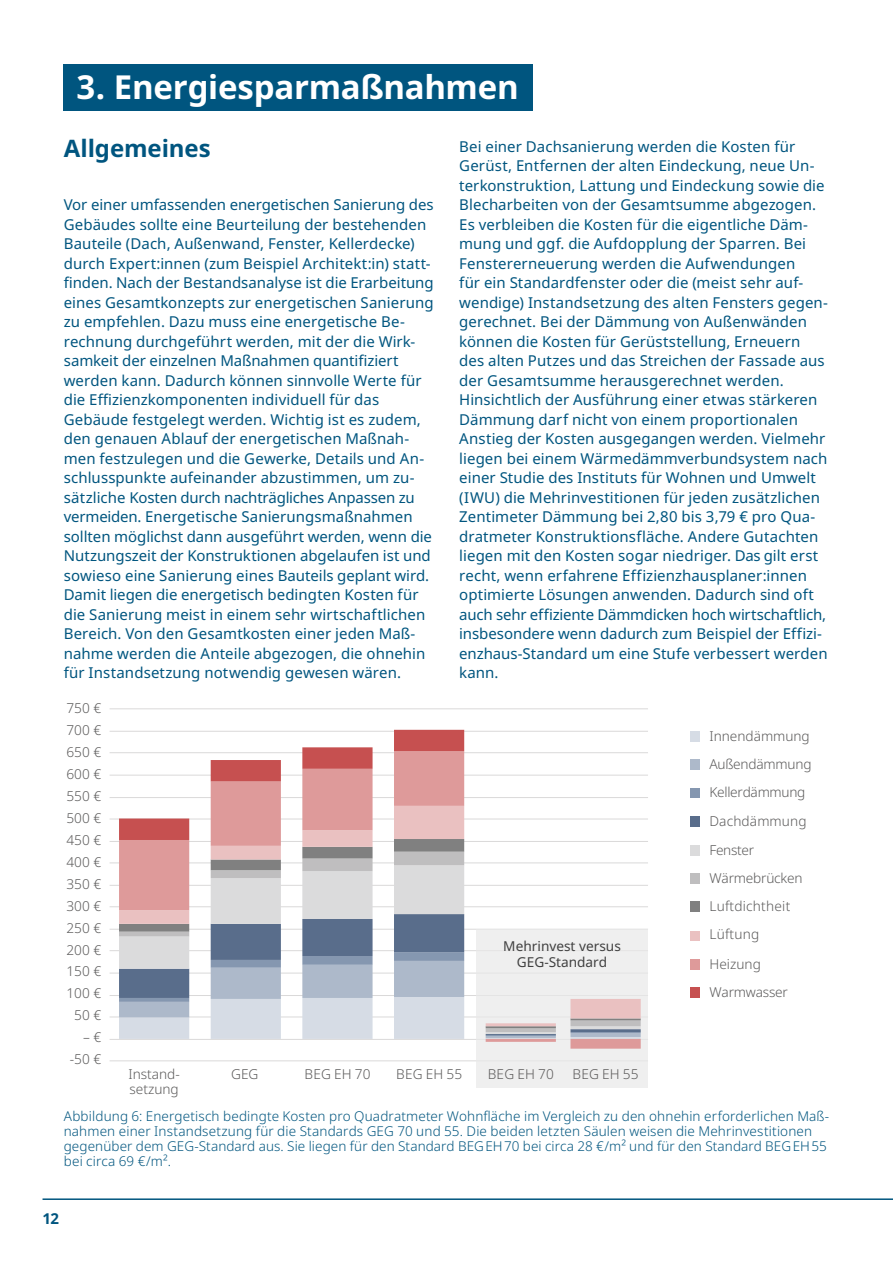
<style>
.page{position:relative;width:893px;height:1263px;background:#fff}
.page>*{position:absolute;margin:0;border:0;box-sizing:border-box;transform-origin:0 0}
.t1{font:700 33px "Noto Sans";letter-spacing:-.01em;color:#fff}
.t2{font:700 24px "Noto Sans";letter-spacing:-.005em;color:#00557f}
.t3{font:15px/19.5px "Noto Sans";letter-spacing:.005em;color:#00557f}
.t4{font:700 15px "Noto Sans";color:#00557f}
.t5{font:300 13.65px/21.9px "Noto Sans";color:#5b5a5a}
.t6{font:13.65px/16.4px "Noto Sans";color:#404040;text-align:center}
.t7{font:300 13.5px/15px "Noto Sans";letter-spacing:.01em;color:#00557f}
</style>
<div class="page">
<hr style="left:43px;top:1198px;width:850px;height:2px;background:#00557f">
<hr style="left:110px;top:1060px;width:538px;height:1px;background:#dad9d9">
<hr style="left:110px;top:1016px;width:538px;height:1px;background:#dad9d9">
<hr style="left:110px;top:995px;width:538px;height:1px;background:#dad9d9">
<hr style="left:110px;top:972px;width:538px;height:1px;background:#dad9d9">
<hr style="left:110px;top:950px;width:538px;height:1px;background:#dad9d9">
<hr style="left:110px;top:929px;width:538px;height:1px;background:#dad9d9">
<hr style="left:110px;top:906px;width:538px;height:1px;background:#dad9d9">
<hr style="left:110px;top:885px;width:538px;height:1px;background:#dad9d9">
<hr style="left:110px;top:862px;width:538px;height:1px;background:#dad9d9">
<hr style="left:110px;top:841px;width:538px;height:1px;background:#dad9d9">
<hr style="left:110px;top:818px;width:538px;height:1px;background:#dad9d9">
<hr style="left:110px;top:797px;width:538px;height:1px;background:#dad9d9">
<hr style="left:110px;top:775px;width:538px;height:1px;background:#dad9d9">
<hr style="left:110px;top:752px;width:538px;height:1px;background:#dad9d9">
<hr style="left:110px;top:731px;width:538px;height:1px;background:#dad9d9">
<hr style="left:110px;top:708px;width:538px;height:1px;background:#dad9d9">
<hr style="left:110px;top:1039px;width:538px;height:1px;background:#dad9d9">
<div style="left:476px;top:929px;width:172px;height:159px;background:#e9e9e9"></div>
<svg style="left:119px;top:751px;width:522px;height:298px"></svg>
<svg style="left:119px;top:730px;width:345px;height:110px"></svg>
<div style="left:691px;top:731px;width:9px;height:10px;background:#d6dce5"></div>
<div style="left:691px;top:759px;width:9px;height:11px;background:#adb9ca"></div>
<div style="left:691px;top:788px;width:9px;height:10px;background:#8597b0"></div>
<div style="left:691px;top:817px;width:9px;height:10px;background:#596d8b"></div>
<div style="left:691px;top:845px;width:9px;height:10px;background:#dbdbdc"></div>
<div style="left:691px;top:873px;width:9px;height:11px;background:#bfbebf"></div>
<div style="left:691px;top:901px;width:9px;height:11px;background:#808080"></div>
<div style="left:691px;top:931px;width:9px;height:9px;background:#eac1c1"></div>
<div style="left:691px;top:959px;width:9px;height:10px;background:#de9a9a"></div>
<div style="left:691px;top:987px;width:9px;height:11px;background:#c65050"></div>
<div style="left:64px;top:64px;width:469px;height:47px;background:#00557f"></div>
<h1 class="t1" style="left:77px;top:64px;width:444px">3. Energiesparmaßnahmen</h1>
<h2 class="t2" style="left:64px;top:132px;width:148px">Allgemeines</h2>
<p class="t3" style="left:64px;top:195px;width:371px">Vor einer umfassenden energetischen Sanierung des Gebäudes sollte eine Beurteilung der bestehenden Bauteile (Dach, Außenwand, Fenster, Kellerdecke) durch Expert:innen (zum Beispiel Architekt:in) statt&shy;finden. Nach der Bestandsanalyse ist die Erarbeitung eines Gesamtkonzepts zur energetischen Sanierung zu empfehlen. Dazu muss eine energetische Be&shy;rechnung durchgeführt werden, mit der die Wirk&shy;samkeit der einzelnen Maßnahmen quantifiziert werden kann. Dadurch können sinnvolle Werte für die Effizienzkomponenten individuell für das Gebäude festgelegt werden. Wichtig ist es zudem, den genauen Ablauf der energetischen Maßnah&shy;men festzulegen und die Gewerke, Details und An&shy;schlusspunkte aufeinander abzustimmen, um zu&shy;sätzliche Kosten durch nachträgliches Anpassen zu vermeiden. Energetische Sanierungsmaßnahmen sollten möglichst dann ausgeführt werden, wenn die Nutzungszeit der Konstruktionen abgelaufen ist und sowieso eine Sanierung eines Bauteils geplant wird.<br>Damit liegen die energetisch bedingten Kosten für die Sanierung meist in einem sehr wirtschaftlichen Bereich. Von den Gesamtkosten einer jeden Maß&shy;nahme werden die Anteile abgezogen, die ohnehin für Instandsetzung notwendig gewesen wären.</p>
<p class="t5" style="left:66px;top:698px;width:36px;text-align:center">750 €<br>700 €<br>650 €<br>600 €<br>550 €<br>500 €<br>450 €<br>400 €<br>350 €<br>300 €<br>250 €<br>200 €<br>150 €<br>100 €<br>50 €</p>
<p class="t5" style="left:70px;top:1027px;width:33px;text-align:right">– € -50 €</p>
<p class="t3" style="left:459px;top:137px;width:370px">Bei einer Dachsanierung werden die Kosten für Gerüst, Entfernen der alten Eindeckung, neue Un&shy;terkonstruktion, Lattung und Eindeckung sowie die Blecharbeiten von der Gesamtsumme abgezogen.<br>Es verbleiben die Kosten für die eigentliche Däm&shy;mung und ggf. die Aufdopplung der Sparren. Bei Fenstererneuerung werden die Aufwendungen<br>für ein Standardfenster oder die (meist sehr auf&shy;wendige) Instandsetzung des alten Fensters gegen&shy;gerechnet. Bei der Dämmung von Außenwänden können die Kosten für Gerüststellung, Erneuern des alten Putzes und das Streichen der Fassade aus der Gesamtsumme herausgerechnet werden.<br>Hinsichtlich der Ausführung einer etwas stärkeren Dämmung darf nicht von einem proportionalen Anstieg der Kosten ausgegangen werden. Vielmehr liegen bei einem Wärmedämmverbundsystem nach einer Studie des Instituts für Wohnen und Umwelt (IWU) die Mehrinvestitionen für jeden zusätzlichen Zentimeter Dämmung bei 2,80 bis 3,79 € pro Qua&shy;dratmeter Konstruktionsfläche. Andere Gutachten liegen mit den Kosten sogar niedriger. Das gilt erst recht, wenn erfahrene Effizienzhausplaner:innen optimierte Lösungen anwenden. Dadurch sind oft auch sehr effiziente Dämmdicken hoch wirtschaftlich, insbesondere wenn dadurch zum Beispiel der Effizi&shy;enzhaus-Standard um eine Stufe verbessert werden kann.</p>
<p class="t6" style="left:503px;top:938px;width:119px">Mehrinvest versus<br>GEG-Standard</p>
<p class="t5" style="left:709px;top:722px;width:104px;line-height:28.5px">Innendämmung<br>Außendämmung<br>Kellerdämmung<br>Dachdämmung<br>Fenster<br>Wärmebrücken<br>Luftdichtheit<br>Lüftung<br>Heizung<br>Warmwasser</p>
<p class="t5" style="left:128px;top:1067px;width:53px;line-height:14.5px">Instand&shy;setzung</p>
<p class="t5" style="left:231px;top:1063px;width:29px">GEG</p>
<p class="t5" style="left:304px;top:1063px;width:68px">BEG EH 70</p>
<p class="t5" style="left:396px;top:1063px;width:68px">BEG EH 55</p>
<p class="t5" style="left:488px;top:1063px;width:68px">BEG EH 70</p>
<p class="t5" style="left:573px;top:1063px;width:68px">BEG EH 55</p>
<p class="t7" style="left:64px;top:1108px;width:767px">Abbildung 6: Energetisch bedingte Kosten pro Quadratmeter Wohnfläche im Vergleich zu den ohnehin erforderlichen Maß&shy;nahmen einer Instandsetzung für die Standards GEG 70 und 55. Die beiden letzten Säulen weisen die Mehrinvestitionen gegenüber dem GEG-Standard aus. Sie liegen für den Standard BEGEH70 bei circa 28 €/m² und für den Standard BEGEH55 bei circa 69 €/m².</p>
<p class="t4" style="left:43px;top:1208px;width:18px">12</p>
</div>
